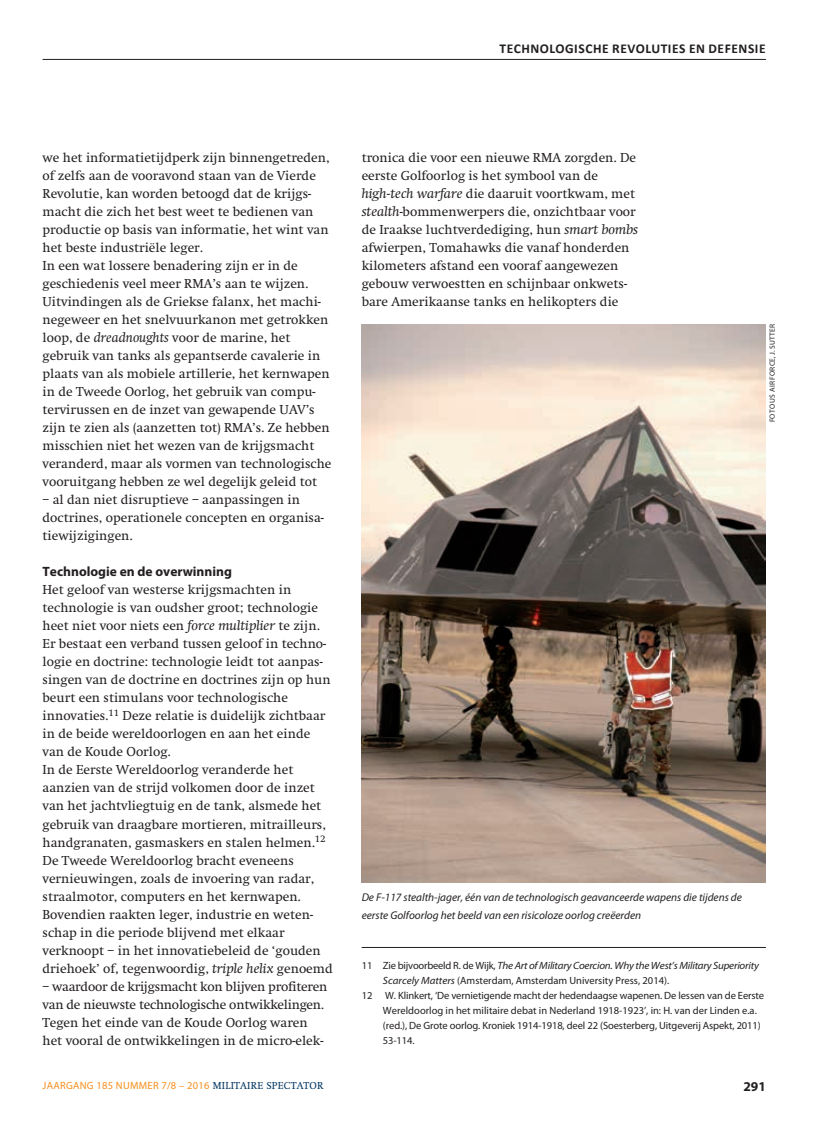
<style>
.page{position:relative;width:817px;height:1136px;background:#fff}
.page>*{position:absolute;margin:0;border:0;box-sizing:border-box;transform-origin:0 0}
.t1{font:13.5px/18px "Swift";color:#231f20}
.t2{font:13.5px/18px "Swift";letter-spacing:-.02em;color:#231f20}
.t3{font:700 13.5px "Calibri";letter-spacing:.04em;color:#231f20}
.t4{font:700 13.5px "Myriad Pro";color:#231f20}
.t5{font:italic 11.25px/18px "Myriad Pro";color:#231f20}
.t6{font:10.5px "Myriad Pro";letter-spacing:-.01em;color:#231f20}
.t7{font:italic 10.5px "Myriad Pro";letter-spacing:-.02em;color:#231f20;scale:1.05 1}
.t8{font:10.5px "Myriad Pro";letter-spacing:.025em;color:#f68f1e}
.t9{font:7.5px "Myriad Pro";letter-spacing:.02em;color:#231f20}
.s1{font-style:italic}
.s2{font-style:normal}
.s3{font-family:"Swift";color:#003562}
</style>
<div class="page">
<hr style="left:43px;top:59px;width:722px;height:1px;background:#231f20">
<hr style="left:361px;top:947px;width:404px;height:1px;background:#231f20">
<img style="left:361px;top:324px;width:404px;height:558px">
<p class="t3" style="left:499px;top:40px;width:267px">TECHNOLOGISCHE REVOLUTIES EN DEFENSIE</p>
<p class="t1" style="left:43px;top:149px;width:290px">we het informatietijdperk zijn binnengetreden, of zelfs aan de vooravond staan van de Vierde Revolutie, kan worden betoogd dat de krijgs&shy;macht die zich het best weet te bedienen van productie op basis van informatie, het wint van het beste industriële leger.<br>In een wat lossere benadering zijn er in de geschiedenis veel meer RMA’s aan te wijzen.<br>Uitvindingen als de Griekse falanx, het machi&shy;negeweer en het snelvuurkanon met getrokken loop, de <span class="s1">dreadnoughts</span> voor de marine, het gebruik van tanks als gepantserde cavalerie in plaats van als mobiele artillerie, het kernwapen in de Tweede Oorlog, het gebruik van compu&shy;tervirussen en de inzet van gewapende UAV’s zijn te zien als (aanzetten tot) RMA’s. Ze hebben misschien niet het wezen van de krijgsmacht veranderd, maar als vormen van technologische vooruitgang hebben ze wel degelijk geleid tot</p>
<p class="t1" style="left:43px;top:491px;width:283px">– al dan niet disruptieve – aanpassingen in doctrines, operationele concepten en organisa&shy;tiewijzigingen.</p>
<p class="t4" style="left:43px;top:564px;width:191px">Technologie en de overwinning</p>
<p class="t1" style="left:43px;top:581px;width:292px">Het geloof van westerse krijgsmachten in technologie is van oudsher groot; technologie heet niet voor niets een <span class="s1">force multiplier</span> te zijn.<br>Er bestaat een verband tussen geloof in techno&shy;logie en doctrine: technologie leidt tot aanpas&shy;singen van de doctrine en doctrines zijn op hun beurt een stimulans voor technologische innovaties.<sup>11</sup> Deze relatie is duidelijk zichtbaar in de beide wereldoorlogen en aan het einde van de Koude Oorlog.<br>In de Eerste Wereldoorlog veranderde het aanzien van de strijd volkomen door de inzet van het jachtvliegtuig en de tank, alsmede het gebruik van draagbare mortieren, mitrailleurs, handgranaten, gasmaskers en stalen helmen.<sup>12<br></sup>De Tweede Wereldoorlog bracht eveneens vernieuwingen, zoals de invoering van radar, straalmotor, computers en het kernwapen.<br>Bovendien raakten leger, industrie en weten&shy;schap in die periode blijvend met elkaar verknoopt – in het innovatiebeleid de ‘gouden driehoek’ of, tegenwoordig, <span class="s1">triple helix</span> genoemd</p>
<p class="t2" style="left:43px;top:977px;width:286px">– waardoor de krijgsmacht kon blijven profiteren van de nieuwste technologische ontwikkelingen.<br>Tegen het einde van de Koude Oorlog waren het vooral de ontwikkelingen in de micro-elek-</p>
<p class="t1" style="left:361px;top:149px;width:278px">tronica die voor een nieuwe RMA zorgden. De eerste Golfoorlog is het symbool van de <span class="s1">high-tech warfare</span> die daaruit voortkwam, met <span class="s1">stealth</span>-bommenwerpers die, onzichtbaar voor de Iraakse luchtverdediging, hun <span class="s1">smart bombs </span>afwierpen, Tomahawks die vanaf honderden kilometers afstand een vooraf aangewezen gebouw verwoestten en schijnbaar onkwets&shy;bare Amerikaanse tanks en helikopters die</p>
<p class="t9" style="left:768px;top:422px;width:100px;rotate:-90deg">FOTO US AIR FORCE, J. SUTTER</p>
<p class="t5" style="left:361px;top:887px;width:382px">De F-117 stealth-jager, één van de technologisch geavanceerde wapens die tijdens de eerste Golfoorlog het beeld van een risicoloze oorlog creëerden</p>
<p class="t7" style="left:361px;top:959px;width:379px"><span class="s2">11 Zie bijvoorbeeld R. de Wijk,</span> The Art of Military Coercion. Why the West’s Military Superiority</p>
<p class="t6" style="left:383px;top:974px;width:288px"><span class="s1">Scarcely Matters</span> (Amsterdam, Amsterdam University Press, 2014).</p>
<p class="t6" style="left:361px;top:989px;width:404px">12 W. Klinkert, ‘De vernietigende macht der hedendaagse wapenen. De lessen van de Eerste</p>
<p class="t6" style="left:383px;top:1004px;width:375px">Wereldoorlog in het militaire debat in Nederland 1918-1923’, in: H. van der Linden e.a.</p>
<p class="t6" style="left:383px;top:1019px;width:379px">(red.), De Grote oorlog. Kroniek 1914-1918, deel 22 (Soesterberg, Uitgeverij Aspekt, 2011)</p>
<p class="t6" style="left:383px;top:1034px;width:33px">53-114.</p>
<p class="t8" style="left:43px;top:1079px;width:282px">JAARGANG 185 NUMMER 7/8 – 2016 <span class="s3">MILITAIRE SPECTATOR</span></p>
<p class="t4" style="left:743px;top:1078px;width:24px">291</p>
</div>
